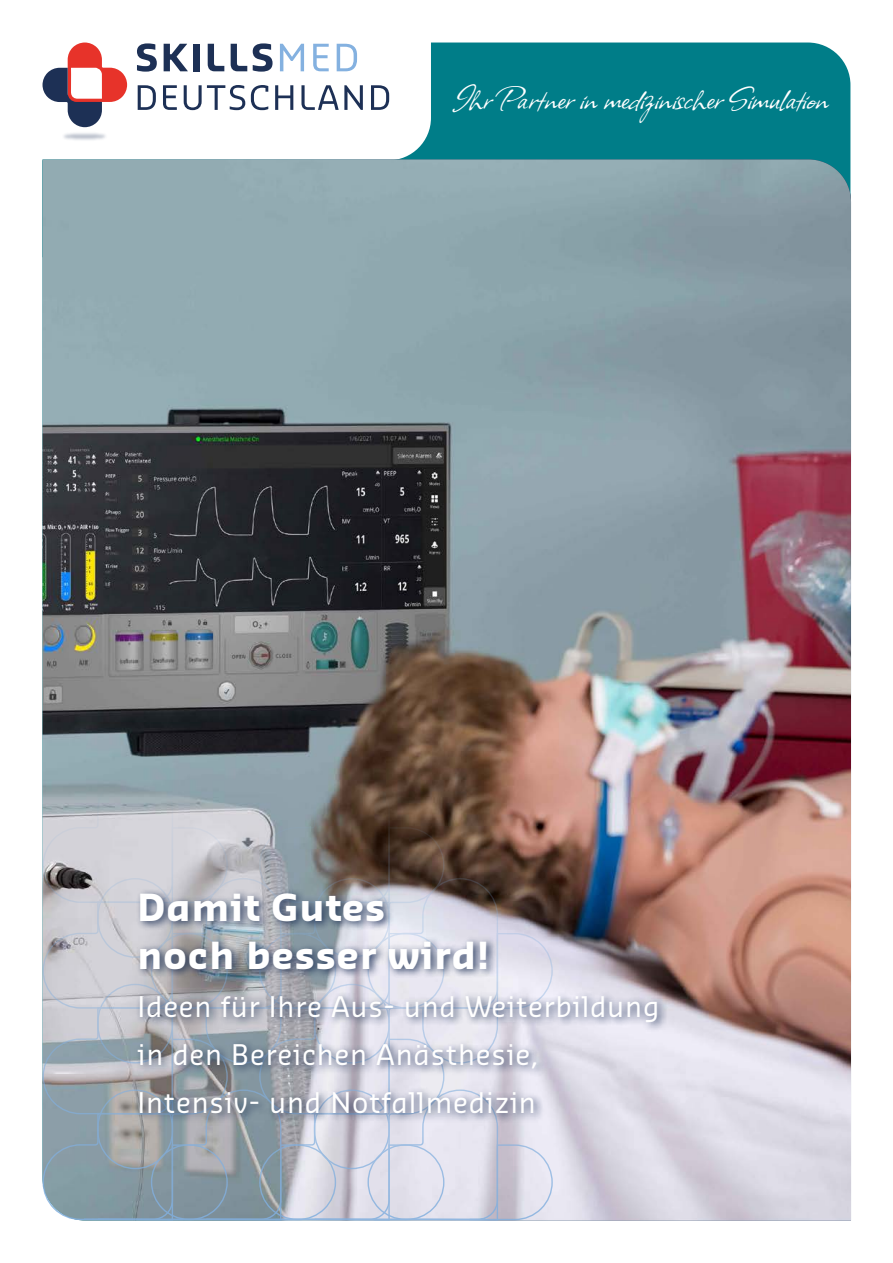
<style>
.page{position:relative;width:893px;height:1263px;background:#fff}
.page>*{position:absolute;margin:0;border:0;box-sizing:border-box;transform-origin:0 0}
.t1{font:39px "Allison";color:#fff}
.t2{font:700 36.45px/48px "Sansa";letter-spacing:.03em;color:#fff}
.t3{font:27.75px/48px "Sansa Pro";letter-spacing:.03em;color:#fff}
</style>
<div class="page">
<div style="left:431px;top:43px;width:419px;height:116px;background:#007d88"></div>
<svg style="left:42px;top:42px;width:389px;height:118px"></svg>
<img style="left:43px;top:159px;width:808px;height:1061px">
<svg style="left:42px;top:772px;width:511px;height:449px;background:#a4a4a8"></svg>
<img style="left:43px;top:127px;width:84px;height:28px">
<svg style="left:137px;top:43px;width:20px;height:29px"></svg>
<svg style="left:164px;top:44px;width:24px;height:27px"></svg>
<div style="left:193px;top:44px;width:7px;height:27px;background:#1d3055"></div>
<svg style="left:208px;top:44px;width:16px;height:27px"></svg>
<svg style="left:231px;top:44px;width:16px;height:27px"></svg>
<svg style="left:253px;top:43px;width:20px;height:29px"></svg>
<svg style="left:280px;top:44px;width:24px;height:27px"></svg>
<svg style="left:313px;top:44px;width:16px;height:27px"></svg>
<svg style="left:337px;top:44px;width:20px;height:27px"></svg>
<svg style="left:43px;top:43px;width:84px;height:84px"></svg>
<svg style="left:138px;top:85px;width:18px;height:25px"></svg>
<svg style="left:163px;top:85px;width:14px;height:25px"></svg>
<svg style="left:184px;top:85px;width:61px;height:25px"></svg>
<svg style="left:251px;top:85px;width:17px;height:25px"></svg>
<svg style="left:275px;top:85px;width:18px;height:25px"></svg>
<svg style="left:301px;top:85px;width:62px;height:25px"></svg>
<svg style="left:371px;top:85px;width:18px;height:25px"></svg>
<div style="left:134px;top:888px;width:534px;height:236px;background:#1d3055;opacity:.93"></div>
<h1 class="t1" style="left:453px;top:72px;width:378px">Ihr Partner in medizinischer Simulation</h1>
<h2 class="t2" style="left:137px;top:882px;width:353px">Damit Gutes noch besser wird!</h2>
<p class="t3" style="left:137px;top:981px;width:523px">Ideen für Ihre Aus- und Weiterbildung in den Bereichen Anästhesie,<br>Intensiv- und Notfallmedizin</p>
</div>
